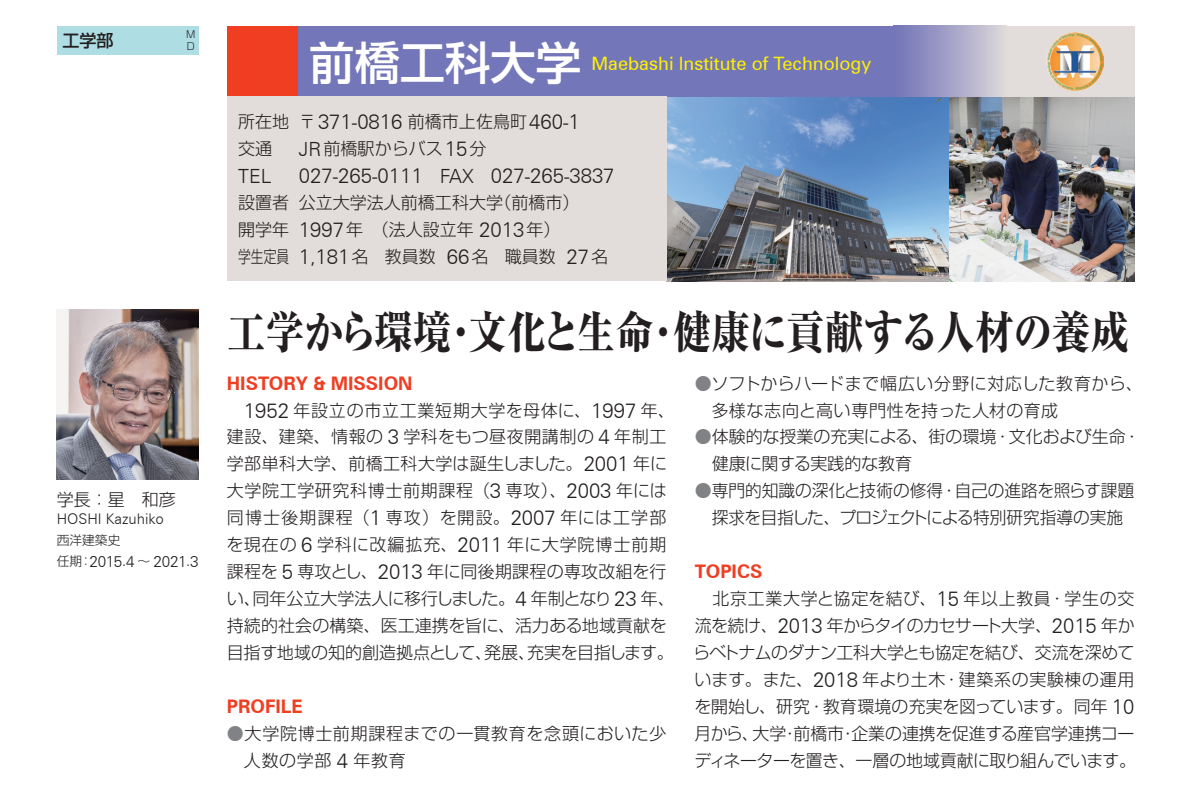
<style>
.page{position:relative;width:1191px;height:797px;background:#fff}
.page>*{position:absolute;margin:0;border:0;box-sizing:border-box;transform-origin:0 0}
.t1{font:800 45.4px "Ryumin Pro";color:#231f20;scale:.85 1}
.t2{font:500 45.4px "Shin Go Pro";color:#fff}
.t3{font:300 20.4px "Zurich BT";color:#231f20}
.t4{font:300 19.6px "Zurich BT";color:#231f20}
.t5{font:700 18.8px "Zurich BT";color:#ef3e22}
.t6{font:18.4px "Zurich BT";color:#fff101}
.t7{font:300 17px/27px "Shin Go Pro";color:#231f20}
.t8{font:300 17px/27px "Shin Go Pro";letter-spacing:.02em;color:#231f20}
.t9{font:300 17px/27px "Shin Go Pro";letter-spacing:.04em;color:#231f20}
.t10{font:500 17px "Shin Go Pro";color:#231f20}
.t11{font:300 15.4px "Zurich BT";letter-spacing:-.015em;color:#231f20}
.t12{font:300 14.6px "Zurich BT";color:#231f20}
.t13{font:300 12.8px "Shin Go Pro";color:#231f20}
.t14{font:300 10px/12.8px "Shin Go Pro";color:#231f20}
.s1{font-family:"Shin Go Pro";font-size:12.8px}
.s2{font-size:14.6px}
.s3{font-family:"Zurich BT";font-size:20.4px}
.s4{font-family:"Zurich BT";font-size:19.6px}
.s5{font-size:19.6px}
.s6{color:#808285}
</style>
<div class="page">
<img style="left:666px;top:97px;width:468px;height:184px">
<div style="left:57px;top:26px;width:141px;height:28px;background:#aedee4"></div>
<div style="left:298px;top:26px;width:652px;height:71px;background:#7376b8"></div>
<div style="left:950px;top:26px;width:184px;height:71px;background:#e2ddda"></div>
<div style="left:893px;top:26px;width:113px;height:71px;background:linear-gradient(to right,#6e71b7,#dcd6da)"></div>
<div style="left:227px;top:26px;width:71px;height:71px;background:#ef3e22"></div>
<img style="left:57px;top:309px;width:141px;height:170px">
<img style="left:1046px;top:33px;width:57px;height:57px">
<div style="left:227px;top:97px;width:439px;height:184px;background:#e2ddda"></div>
<p class="t10" style="left:62px;top:26px;width:53px">工学部</p>
<p class="t14" style="left:186px;top:26px;width:11px">Ｍ<br>Ｄ</p>
<p class="t7" style="left:57px;top:484px;width:121px">学長：星 和彦</p>
<p class="t12" style="left:57px;top:510px;width:109px">HOSHI Kazuhiko</p>
<p class="t13" style="left:57px;top:529px;width:65px">西洋建築史</p>
<p class="t11" style="left:57px;top:552px;width:143px"><span class="s1">任期：</span>2015<span class="s2">.</span>4 <span class="s1">～</span> 2021<span class="s2">.</span>3</p>
<h1 class="t2" style="left:309px;top:26px;width:274px">前橋工科大学</h1>
<p class="t7" style="left:238px;top:106px;width:343px">所在地〒<span class="s3">371</span><span class="s4">-</span><span class="s3">0816</span> 前橋市上佐鳥町<span class="s3">460</span><span class="s4">-</span><span class="s3">1</span>交通</p>
<p class="t7" style="left:299px;top:133px;width:189px"><span class="s4">JR</span>前橋駅からバス<span class="s3">15</span>分</p>
<p class="t6" style="left:591px;top:52px;width:281px">Maebashi Institute of Technology</p>
<p class="t4" style="left:238px;top:164px;width:35px">TEL</p>
<p class="t3" style="left:299px;top:163px;width:317px">027<span class="s5">-</span>265<span class="s5">-</span>0111 <span class="s5">FAX</span> 027<span class="s5">-</span>265<span class="s5">-</span>3837</p>
<p class="t7" style="left:238px;top:187px;width:372px">設置者公立大学法人前橋工科大学（前橋市）<br>開学年 <span class="s3">1997</span>年（法人設立年 <span class="s3">2013</span>年）<br>学生定員 <span class="s3">1</span><span class="s4">,</span><span class="s3">181</span>名 教員数 <span class="s3">66</span>名 職員数 <span class="s3">27</span>名</p>
<h1 class="t1" style="left:227px;top:297px;width:1063px">工学から環境・文化と生命・健康に貢献する人材の養成</h1>
<p class="t8" style="left:711px;top:368px;width:432px;text-indent:-17px"><span class="s6">●</span>ソフトからハードまで幅広い分野に対応した教育から、多様な志向と高い専門性を持った人材の育成</p>
<p class="t7" style="left:711px;top:421px;width:430px;text-indent:-17px"><span class="s6">●</span>体験的な授業の充実による、街の環境・文化および生命・健康に関する実践的な教育</p>
<p class="t7" style="left:694px;top:475px;width:441px;text-align:center"><span class="s6">●</span>専門的知識の深化と技術の修得・自己の進路を照らす課題探求を目指した、プロジェクトによる特別研究指導の実施</p>
<p class="t5" style="left:694px;top:560px;width:69px">TOPICS</p>
<p class="t7" style="left:693px;top:583px;width:444px;text-align:justify;text-indent:19px">北京工業大学と協定を結び、<span class="s3">15</span> 年以上教員・学生の交流を続け、<span class="s3">2013</span> 年からタイのカセサート大学、<span class="s3">2015</span> 年からベトナムのダナン工科大学とも協定を結び、交流を深めています。また、<span class="s3">2018</span> 年より土木・建築系の実験棟の運用を開始し、研究・教育環境の充実を図っています。同年 <span class="s3">10</span>月から、大学・前橋市・企業の連携を促進する産官学連携コーディネーターを置き、一層の地域貢献に取り組んでいます。</p>
<p class="t5" style="left:227px;top:371px;width:187px">HISTORY &amp; MISSION</p>
<p class="t7" style="left:226px;top:394px;width:450px;text-indent:17px"><span class="s3">1952</span> 年設立の市立工業短期大学を母体に、<span class="s3">1997</span> 年、建設、建築、情報の <span class="s3">3</span> 学科をもつ昼夜開講制の <span class="s3">4</span> 年制工学部単科大学、前橋工科大学は誕生しました。<span class="s3">2001</span> 年に大学院工学研究科博士前期課程（<span class="s3">3</span> 専攻）、<span class="s3">2003</span> 年には同博士後期課程（<span class="s3">1</span> 専攻）を開設。<span class="s3">2007</span> 年には工学部を現在の <span class="s3">6</span> 学科に改編拡充、<span class="s3">2011</span> 年に大学院博士前期課程を <span class="s3">5</span> 専攻とし、<span class="s3">2013</span> 年に同後期課程の専攻改組を行い、同年公立大学法人に移行しました。<span class="s3">4</span> 年制となり<span class="s3">23</span> 年、持続的社会の構築、医工連携を旨に、活力ある地域貢献を目指す地域の知的創造拠点として、発展、充実を目指します。</p>
<p class="t5" style="left:227px;top:695px;width:77px">PROFILE</p>
<p class="t9" style="left:244px;top:718px;width:424px;text-indent:-17px"><span class="s6">●</span>大学院博士前期課程までの一貫教育を念頭においた少人数の学部 <span class="s3">4</span> 年教育</p>
</div>
